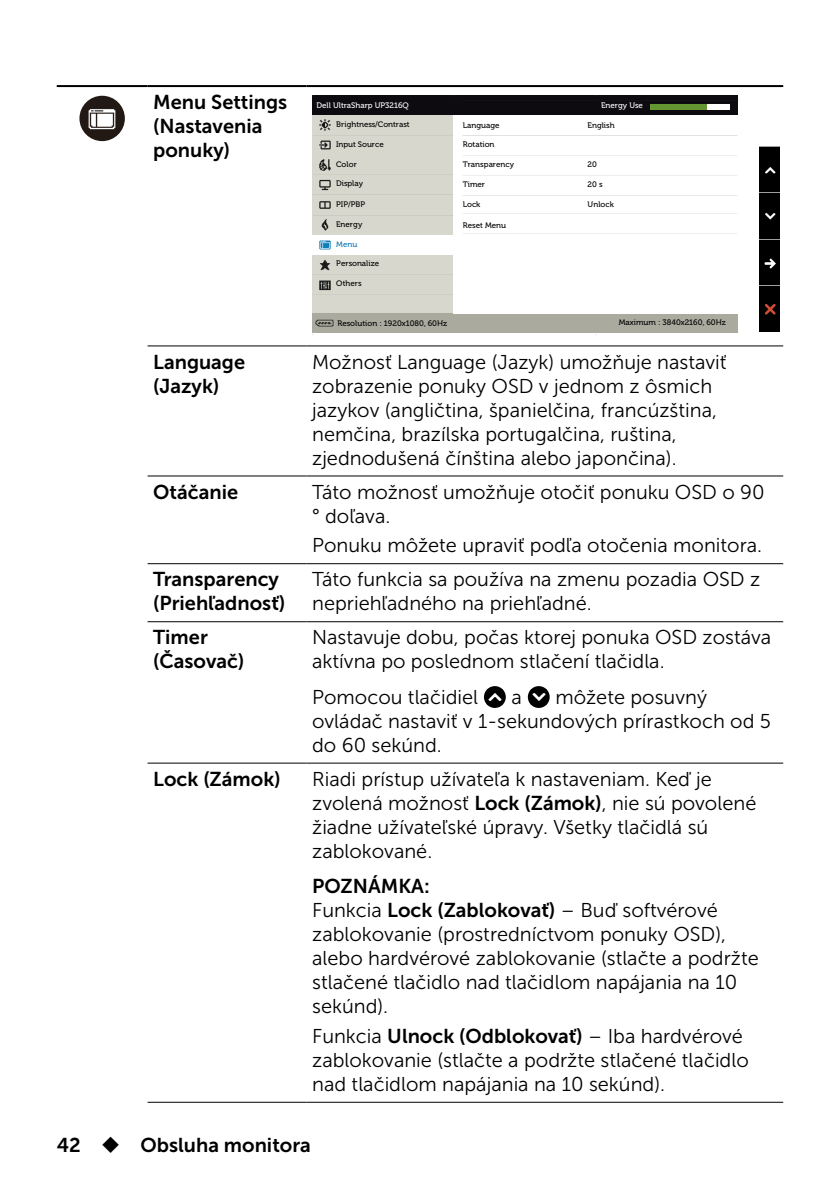
<style>
.page{position:relative;width:840px;height:1191px;background:#fff}
.page>*{position:absolute;margin:0;border:0;box-sizing:border-box;transform-origin:0 0}
.table_paragraph_OSD{font:20px/24px "Museo Sans For Dell 300";color:#000}
.table_paragraph_OSD-2{font:20px/24px "Museo Sans For Dell 700";color:#000}
.Table_Paragraph{font:20px/24px "Museo Sans For Dell 300";color:#000}
.t1{font:8px "Museo For Dell 500";color:#000}
.t2{font:8px "Museo For Dell 500";color:#fff}
.t3{font:8px "Museo For Dell 500";color:#1078b1}
.s1{font-family:"Museo Sans For Dell 700"}
</style>
<div class="page">
<hr style="left:147px;top:345px;width:159px;height:1px;background:#000">
<hr style="left:306px;top:345px;width:476px;height:1px;background:#000">
<hr style="left:147px;top:475px;width:159px;height:1px;background:#000">
<hr style="left:306px;top:475px;width:476px;height:1px;background:#000">
<hr style="left:147px;top:563px;width:159px;height:1px;background:#000">
<hr style="left:306px;top:563px;width:476px;height:1px;background:#000">
<hr style="left:147px;top:621px;width:159px;height:1px;background:#000">
<hr style="left:306px;top:621px;width:476px;height:1px;background:#000">
<hr style="left:147px;top:762px;width:159px;height:1px;background:#000">
<hr style="left:306px;top:762px;width:476px;height:1px;background:#000">
<hr style="left:147px;top:1101px;width:159px;height:1px;background:#000">
<hr style="left:306px;top:1101px;width:476px;height:1px;background:#000">
<hr style="left:57px;top:85px;width:90px;height:2px;background:#000">
<hr style="left:147px;top:85px;width:159px;height:2px;background:#000">
<hr style="left:306px;top:85px;width:476px;height:2px;background:#000">
<div style="left:79px;top:96px;width:46px;height:45px;background:#221814;border-radius:50%"></div>
<img style="left:88px;top:109px;width:28px;height:21px">
<div style="left:312px;top:96px;width:425px;height:20px;background:#0e0b10"></div>
<div style="left:312px;top:116px;width:141px;height:198px;background:#d8d7cd"></div>
<div style="left:312px;top:235px;width:142px;height:20px;background:#fff"></div>
<div style="left:312px;top:314px;width:425px;height:19px;background:#abaa9f"></div>
<div style="left:649px;top:104px;width:59px;height:5px;background:#649732"></div>
<div style="left:706px;top:104px;width:23px;height:5px;background:#fff"></div>
<img style="left:315px;top:319px;width:18px;height:8px">
<div style="left:759px;top:146px;width:20px;height:186px;background:#000"></div>
<svg style="left:759px;top:239px;width:20px;height:1px"></svg>
<svg style="left:759px;top:146px;width:20px;height:1px"></svg>
<svg style="left:765px;top:213px;width:10px;height:7px"></svg>
<svg style="left:765px;top:167px;width:10px;height:7px"></svg>
<svg style="left:765px;top:304px;width:10px;height:11px"></svg>
<svg style="left:764px;top:258px;width:11px;height:10px"></svg>
<svg style="left:319px;top:140px;width:11px;height:10px"></svg>
<svg style="left:319px;top:159px;width:11px;height:11px"></svg>
<svg style="left:319px;top:179px;width:11px;height:12px"></svg>
<svg style="left:321px;top:219px;width:8px;height:12px"></svg>
<svg style="left:319px;top:259px;width:11px;height:12px"></svg>
<svg style="left:319px;top:280px;width:11px;height:11px"></svg>
<svg style="left:319px;top:201px;width:11px;height:8px"></svg>
<svg style="left:319px;top:240px;width:11px;height:10px"></svg>
<svg style="left:319px;top:119px;width:11px;height:12px"></svg>
<svg style="left:483px;top:686px;width:22px;height:22px"></svg>
<img style="left:486px;top:689px;width:16px;height:16px">
<svg style="left:527px;top:686px;width:22px;height:22px"></svg>
<img style="left:530px;top:689px;width:16px;height:16px">
<p class="table_paragraph_OSD-2" style="left:153px;top:90px;width:135px">Menu Settings (Nastavenia ponuky)</p>
<p class="t2" style="left:316px;top:101px;width:94px">Dell UltraSharp UP3216Q</p>
<p class="t2" style="left:600px;top:101px;width:43px">Energy Use</p>
<p class="t1" style="left:336px;top:120px;width:75px">Brightness/Contrast</p>
<p class="t1" style="left:336px;top:139px;width:49px">Input Source</p>
<p class="t1" style="left:336px;top:160px;width:22px">Color</p>
<p class="t1" style="left:336px;top:179px;width:28px">Display</p>
<p class="t1" style="left:336px;top:199px;width:30px">PIP/PBP</p>
<p class="t1" style="left:336px;top:220px;width:28px">Energy</p>
<p class="t3" style="left:336px;top:240px;width:23px">Menu</p>
<p class="t1" style="left:336px;top:259px;width:44px">Personalize</p>
<p class="t1" style="left:336px;top:279px;width:27px">Others</p>
<p class="t1" style="left:462px;top:120px;width:38px">Language</p>
<p class="t1" style="left:462px;top:140px;width:33px">Rotation</p>
<p class="t1" style="left:462px;top:160px;width:53px">Transparency</p>
<p class="t1" style="left:462px;top:180px;width:24px">Timer</p>
<p class="t1" style="left:462px;top:200px;width:19px">Lock</p>
<p class="t1" style="left:462px;top:221px;width:45px">Reset Menu</p>
<p class="t1" style="left:587px;top:120px;width:29px">English</p>
<p class="t1" style="left:587px;top:160px;width:11px">20</p>
<p class="t1" style="left:587px;top:180px;width:17px">20 s</p>
<p class="t1" style="left:587px;top:200px;width:28px">Unlock</p>
<p class="t1" style="left:337px;top:319px;width:111px">Resolution : 1920x1080, 60Hz</p>
<p class="t1" style="left:618px;top:318px;width:109px">Maximum : 3840x2160, 60Hz</p>
<p class="table_paragraph_OSD-2" style="left:153px;top:350px;width:93px">Language (Jazyk)</p>
<p class="table_paragraph_OSD" style="left:312px;top:350px;width:415px">Možnosť Language (Jazyk) umožňuje nastaviť zobrazenie ponuky OSD v jednom z ôsmich jazykov (angličtina, španielčina, francúzština, nemčina, brazílska portugalčina, ruština, zjednodušená čínština alebo japončina).</p>
<p class="table_paragraph_OSD-2" style="left:153px;top:480px;width:86px">Otáčanie</p>
<p class="Table_Paragraph" style="left:312px;top:480px;width:454px">Táto možnosť umožňuje otočiť ponuku OSD o 90 ° doľava.</p>
<p class="Table_Paragraph" style="left:312px;top:533px;width:451px">Ponuku môžete upraviť podľa otočenia monitora.</p>
<p class="table_paragraph_OSD-2" style="left:153px;top:567px;width:133px">Transparency (Priehľadnosť)</p>
<p class="table_paragraph_OSD" style="left:312px;top:567px;width:449px">Táto funkcia sa používa na zmenu pozadia OSD z nepriehľadného na priehľadné.</p>
<p class="table_paragraph_OSD-2" style="left:153px;top:625px;width:92px">Timer (Časovač)</p>
<p class="table_paragraph_OSD" style="left:312px;top:625px;width:460px">Nastavuje dobu, počas ktorej ponuka OSD zostáva aktívna po poslednom stlačení tlačidla.</p>
<p class="table_paragraph_OSD" style="left:312px;top:685px;width:167px">Pomocou tlačidiel</p>
<p class="table_paragraph_OSD" style="left:511px;top:685px;width:12px">a</p>
<p class="table_paragraph_OSD" style="left:312px;top:685px;width:460px;text-indent:243px">môžete posuvný ovládač nastaviť v 1-sekundových prírastkoch od 5 do 60 sekúnd.</p>
<p class="table_paragraph_OSD-2" style="left:153px;top:767px;width:129px">Lock (Zámok)</p>
<p class="table_paragraph_OSD" style="left:312px;top:767px;width:445px">Riadi prístup užívateľa k nastaveniam. Keď je zvolená možnosť <span class="s1">Lock (Zámok)</span>, nie sú povolené žiadne užívateľské úpravy. Všetky tlačidlá sú zablokované.</p>
<p class="table_paragraph_OSD" style="left:312px;top:874px;width:448px"><span class="s1">POZNÁMKA:<br></span>Funkcia <span class="s1">Lock (Zablokovať)</span> – Buď softvérové zablokovanie (prostredníctvom ponuky OSD), alebo hardvérové zablokovanie (stlačte a podržte stlačené tlačidlo nad tlačidlom napájania na 10 sekúnd).</p>
<p class="table_paragraph_OSD" style="left:312px;top:1024px;width:438px">Funkcia <span class="s1">Ulnock (Odblokovať)</span> – Iba hardvérové zablokovanie (stlačte a podržte stlačené tlačidlo nad tlačidlom napájania na 10 sekúnd).</p>
<p class="table_paragraph_OSD-2" style="left:57px;top:1132px;width:255px">42 ◆ Obsluha monitora</p>
</div>
